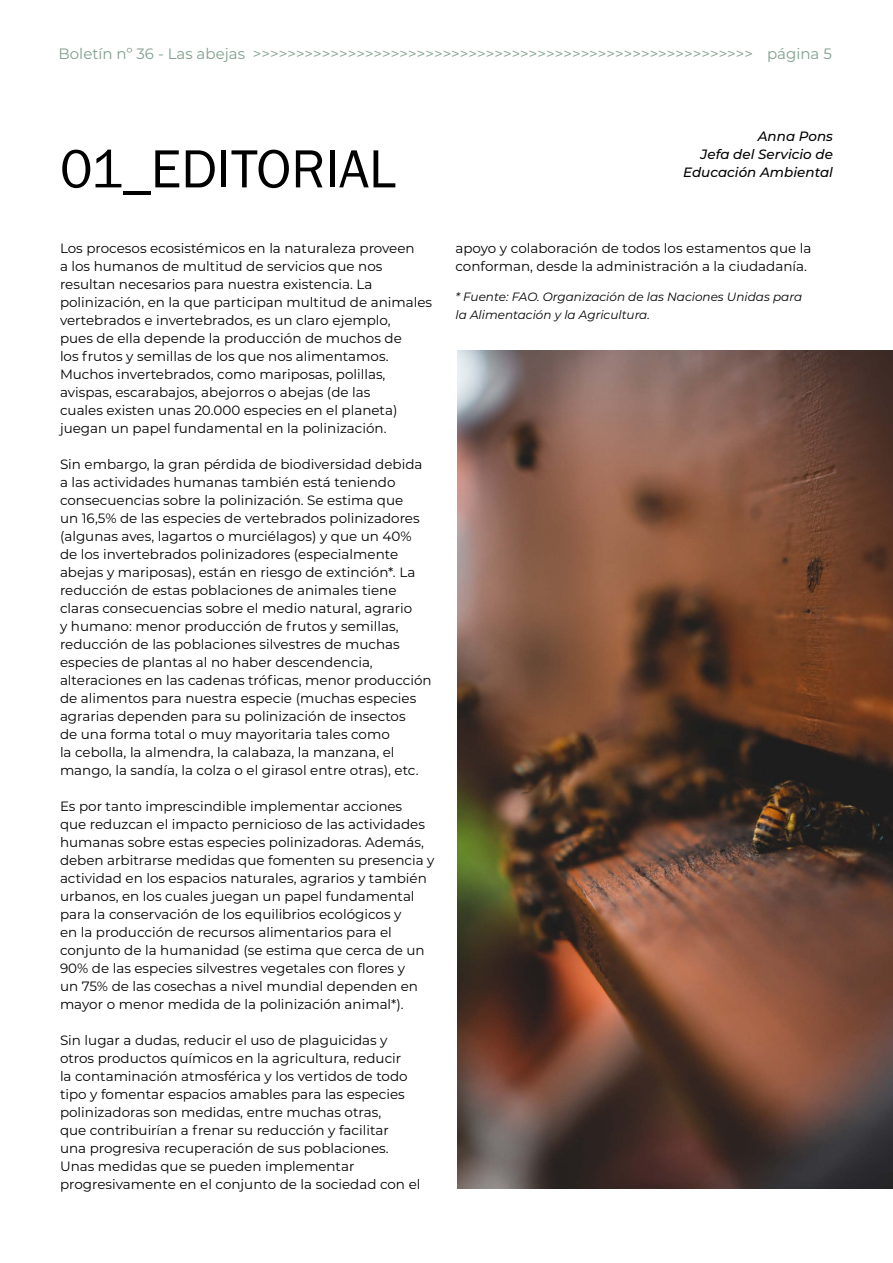
<style>
.page{position:relative;width:893px;height:1263px;background:#fff}
.page>*{position:absolute;margin:0;border:0;box-sizing:border-box;transform-origin:0 0}
.t1{font:55.5px "Franklin Gothic";color:#000}
.t2{font:15px "Montserrat";color:#809f8e}
.t3{font:13.5px/18px "Montserrat";color:#000}
.t4{font:italic 500 13.5px/18px "Montserrat";color:#000;text-align:right}
.t5{font:italic 12px/18px "Montserrat";color:#000}
</style>
<div class="page">
<img style="left:457px;top:350px;width:436px;height:839px">
<p class="t2" style="left:59px;top:44px;width:775px">Boletín nº 36 - Las abejas &gt;&gt;&gt;&gt;&gt;&gt;&gt;&gt;&gt;&gt;&gt;&gt;&gt;&gt;&gt;&gt;&gt;&gt;&gt;&gt;&gt;&gt;&gt;&gt;&gt;&gt;&gt;&gt;&gt;&gt;&gt;&gt;&gt;&gt;&gt;&gt;&gt;&gt;&gt;&gt;&gt;&gt;&gt;&gt;&gt;&gt;&gt;&gt;&gt;&gt;&gt;&gt;&gt;&gt;&gt;&gt;&gt;&gt; página 5</p>
<h1 class="t1" style="left:60px;top:134px;width:338px">01_EDITORIAL</h1>
<p class="t3" style="left:60px;top:239px;width:374px">Los procesos ecosistémicos en la naturaleza proveen<br>a los humanos de multitud de servicios que nos resultan necesarios para nuestra existencia. La polinización, en la que participan multitud de animales vertebrados e invertebrados, es un claro ejemplo,<br>pues de ella depende la producción de muchos de<br>los frutos y semillas de los que nos alimentamos.<br>Muchos invertebrados, como mariposas, polillas, avispas, escarabajos, abejorros o abejas (de las<br>cuales existen unas 20.000 especies en el planeta) juegan un papel fundamental en la polinización.</p>
<p class="t3" style="left:60px;top:455px;width:373px">Sin embargo, la gran pérdida de biodiversidad debida a las actividades humanas también está teniendo consecuencias sobre la polinización. Se estima que<br>un 16,5% de las especies de vertebrados polinizadores (algunas aves, lagartos o murciélagos) y que un 40% de los invertebrados polinizadores (especialmente abejas y mariposas), están en riesgo de extinción*. La reducción de estas poblaciones de animales tiene claras consecuencias sobre el medio natural, agrario<br>y humano: menor producción de frutos y semillas, reducción de las poblaciones silvestres de muchas especies de plantas al no haber descendencia, alteraciones en las cadenas tróficas, menor producción de alimentos para nuestra especie (muchas especies agrarias dependen para su polinización de insectos<br>de una forma total o muy mayoritaria tales como<br>la cebolla, la almendra, la calabaza, la manzana, el mango, la sandía, la colza o el girasol entre otras), etc.</p>
<p class="t3" style="left:60px;top:797px;width:376px">Es por tanto imprescindible implementar acciones<br>que reduzcan el impacto pernicioso de las actividades humanas sobre estas especies polinizadoras. Además, deben arbitrarse medidas que fomenten su presencia y actividad en los espacios naturales, agrarios y también urbanos, en los cuales juegan un papel fundamental para la conservación de los equilibrios ecológicos y<br>en la producción de recursos alimentarios para el conjunto de la humanidad (se estima que cerca de un 90% de las especies silvestres vegetales con flores y<br>un 75% de las cosechas a nivel mundial dependen en mayor o menor medida de la polinización animal*).</p>
<p class="t3" style="left:60px;top:1031px;width:362px">Sin lugar a dudas, reducir el uso de plaguicidas y otros productos químicos en la agricultura, reducir<br>la contaminación atmosférica y los vertidos de todo tipo y fomentar espacios amables para las especies polinizadoras son medidas, entre muchas otras,<br>que contribuirían a frenar su reducción y facilitar<br>una progresiva recuperación de sus poblaciones.<br>Unas medidas que se pueden implementar progresivamente en el conjunto de la sociedad con el</p>
<p class="t4" style="left:701px;top:126px;width:134px">Anna Pons<br>Jefa del Servicio de</p>
<p class="t4" style="left:683px;top:162px;width:151px">Educación Ambiental</p>
<p class="t3" style="left:455px;top:239px;width:357px">apoyo y colaboración de todos los estamentos que la conforman, desde la administración a la ciudadanía.</p>
<p class="t5" style="left:455px;top:287px;width:348px">* Fuente: FAO. Organización de las Naciones Unidas para la Alimentación y la Agricultura.</p>
</div>
